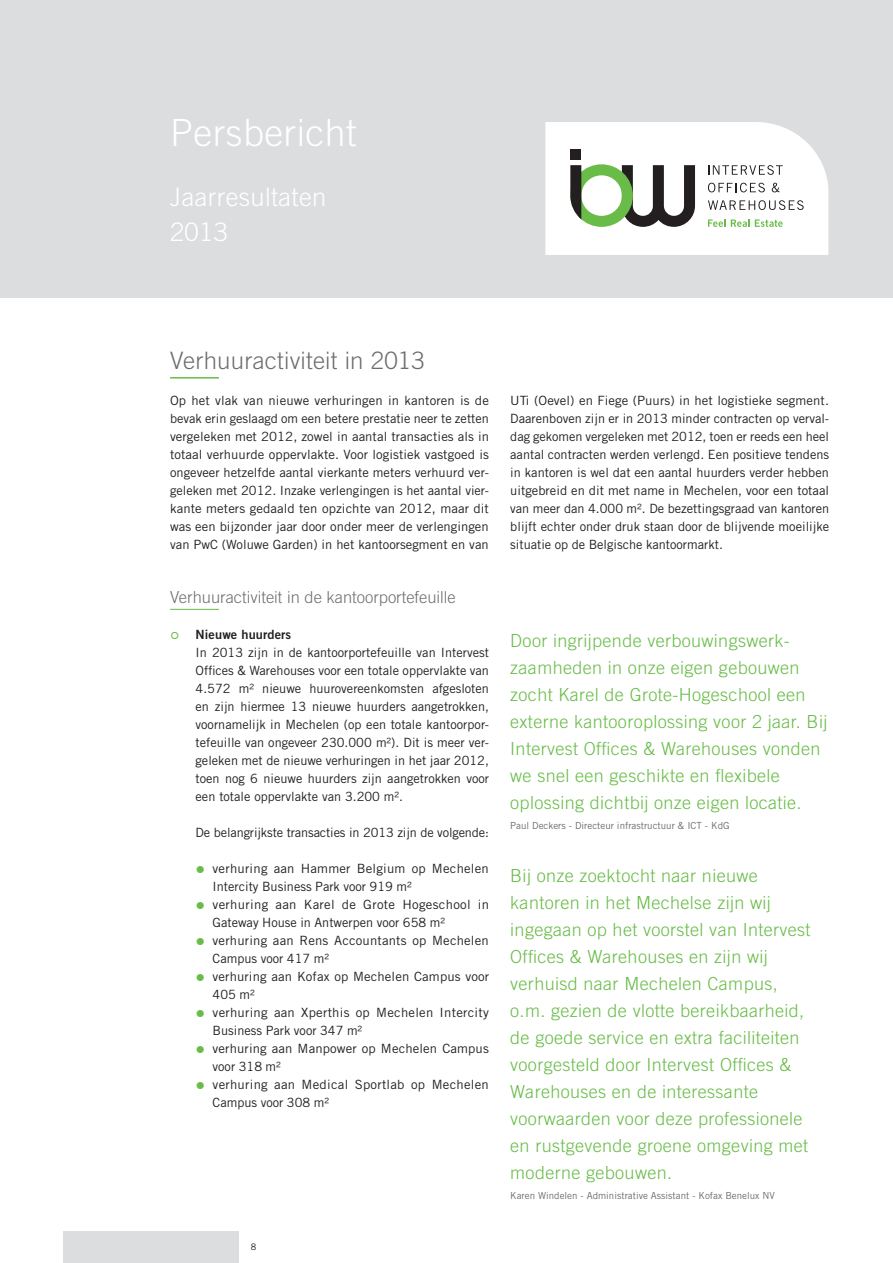
<style>
.page{position:relative;width:893px;height:1263px;background:#fff}
.page>*{position:absolute;margin:0;border:0;box-sizing:border-box;transform-origin:0 0}
.t1{font:300 37.5px "Trade Gothic LT Std";letter-spacing:.015em;color:#fff}
.t2{font:300 25.5px/34.5px "Trade Gothic LT Std";letter-spacing:.015em;color:#fff}
.t3{font:300 24px "Trade Gothic LT Std";letter-spacing:.01em;color:#6c6d70}
.t4{font:300 18px/27px "Trade Gothic LT Std";letter-spacing:.02em;color:#68bc47}
.t5{font:300 16.5px "Trade Gothic LT Std";color:#6c6d70}
.t6{font:12.75px/18px "Trade Gothic LT Std";color:#231f20}
.t7{font:12.75px/18px "Trade Gothic LT Std";letter-spacing:.025em;color:#231f20}
.t8{font:12.75px/18px "Trade Gothic LT Std";letter-spacing:.02em;color:#231f20}
.t9{font:12.75px "Trade Gothic LT Std Bd 2";letter-spacing:.01em;color:#231f20}
.t10{font:9.75px "Trade Gothic LT Std";color:#6c6d70}
.t11{font:9px "Trade Gothic LT Std";color:#231f20}
.s1{font-family:"Fedra Sans Std";color:#68bc47}
</style>
<div class="page">
<hr style="left:170px;top:377px;width:49px;height:2px;background:#68bc47">
<hr style="left:170px;top:609px;width:49px;height:1px;background:#68bc47">
<div style="left:64px;top:1231px;width:175px;height:32px;background:#dcdddf"></div>
<div style="left:0;top:0;width:893px;height:298px;background:#dcdddf"></div>
<svg style="left:545px;top:122px;width:283px;height:133px;background:#e4e7e2"></svg>
<h1 class="t1" style="left:170px;top:111px;width:188px">Persbericht</h1>
<h2 class="t2" style="left:170px;top:180px;width:158px">Jaarresultaten<br>2013</h2>
<h3 class="t3" style="left:170px;top:346px;width:256px">Verhuuractiviteit in 2013</h3>
<p class="t6" style="left:170px;top:391px;width:320px;text-align:justify">Op het vlak van nieuwe verhuringen in kantoren is de bevak erin geslaagd om een betere prestatie neer te zetten vergeleken met 2012, zowel in aantal transacties als in totaal verhuurde oppervlakte. Voor logistiek vastgoed is ongeveer hetzelfde aantal vierkante meters verhuurd ver&shy;geleken met 2012. Inzake verlengingen is het aantal vier&shy;kante meters gedaald ten opzichte van 2012, maar dit was een bijzonder jaar door onder meer de verlengingen van PwC (Woluwe Garden) in het kantoorsegment en van</p>
<p class="t6" style="left:510px;top:391px;width:321px;text-align:justify">UTi (Oevel) en Fiege (Puurs) in het logistieke segment.<br>Daarenboven zijn er in 2013 minder contracten op verval&shy;dag gekomen vergeleken met 2012, toen er reeds een heel aantal contracten werden verlengd. Een positieve tendens in kantoren is wel dat een aantal huurders verder hebben uitgebreid en dit met name in Mechelen, voor een totaal van meer dan 4.000 m². De bezettingsgraad van kantoren blijft echter onder druk staan door de blijvende moeilijke situatie op de Belgische kantoormarkt.</p>
<p class="t5" style="left:170px;top:587px;width:287px">Verhuuractiviteit in de kantoorportefeuille</p>
<p class="t9" style="left:170px;top:626px;width:123px"><span class="s1">○</span> Nieuwe huurders</p>
<p class="t6" style="left:196px;top:643px;width:295px;text-align:justify">In 2013 zijn in de kantoorportefeuille van Intervest Offices &amp; Warehouses voor een totale oppervlakte van 4.572 m² nieuwe huurovereenkomsten afgesloten en zijn hiermee 13 nieuwe huurders aangetrokken, voornamelijk in Mechelen (op een totale kantoorpor&shy;tefeuille van ongeveer 230.000 m²). Dit is meer ver&shy;geleken met de nieuwe verhuringen in het jaar 2012, toen nog 6 nieuwe huurders zijn aangetrokken voor een totale oppervlakte van 3.200 m².</p>
<p class="t6" style="left:196px;top:823px;width:295px">De belangrijkste transacties in 2013 zijn de volgende:</p>
<p class="t6" style="left:213px;top:859px;width:278px;text-indent:-17px"><span class="s1">●</span> verhuring aan Hammer Belgium op Mechelen<br>Intercity Business Park voor 919 m²</p>
<p class="t7" style="left:213px;top:895px;width:278px;text-indent:-17px"><span class="s1">●</span> verhuring aan Karel de Grote Hogeschool in<br>Gateway House in Antwerpen voor 658 m²</p>
<p class="t6" style="left:213px;top:931px;width:278px;text-indent:-17px"><span class="s1">●</span> verhuring aan Rens Accountants op Mechelen<br>Campus voor 417 m²</p>
<p class="t6" style="left:213px;top:967px;width:278px;text-indent:-17px"><span class="s1">●</span> verhuring aan Kofax op Mechelen Campus voor<br>405 m²</p>
<p class="t6" style="left:213px;top:1003px;width:278px;text-indent:-17px"><span class="s1">●</span> verhuring aan Xperthis op Mechelen Intercity<br>Business Park voor 347 m²</p>
<p class="t6" style="left:213px;top:1039px;width:278px;text-indent:-17px"><span class="s1">●</span> verhuring aan Manpower op Mechelen Campus voor 318 m²</p>
<p class="t8" style="left:213px;top:1075px;width:278px;text-indent:-17px"><span class="s1">●</span> verhuring aan Medical Sportlab op Mechelen<br>Campus voor 308 m²</p>
<p class="t4" style="left:510px;top:626px;width:319px">Door ingrijpende verbouwingswerk&shy;zaamheden in onze eigen gebouwen zocht Karel de Grote-Hogeschool een externe kantooroplossing voor 2 jaar. Bij Intervest Offices &amp; Warehouses vonden we snel een geschikte en flexibele oplossing dichtbij onze eigen locatie.</p>
<p class="t10" style="left:510px;top:819px;width:221px">Paul Deckers - Directeur infrastructuur &amp; ICT - KdG</p>
<p class="t4" style="left:510px;top:861px;width:302px">Bij onze zoektocht naar nieuwe kantoren in het Mechelse zijn wij ingegaan op het voorstel van Intervest Offices &amp; Warehouses en zijn wij verhuisd naar Mechelen Campus, o.m. gezien de vlotte bereikbaarheid, de goede service en extra faciliteiten voorgesteld door Intervest Offices &amp; Warehouses en de interessante voorwaarden voor deze professionele en rustgevende groene omgeving met moderne gebouwen.</p>
<p class="t10" style="left:510px;top:1189px;width:266px">Karen Windelen - Administrative Assistant - Kofax Benelux NV</p>
<p class="t11" style="left:251px;top:1241px;width:7px">8</p>
</div>
